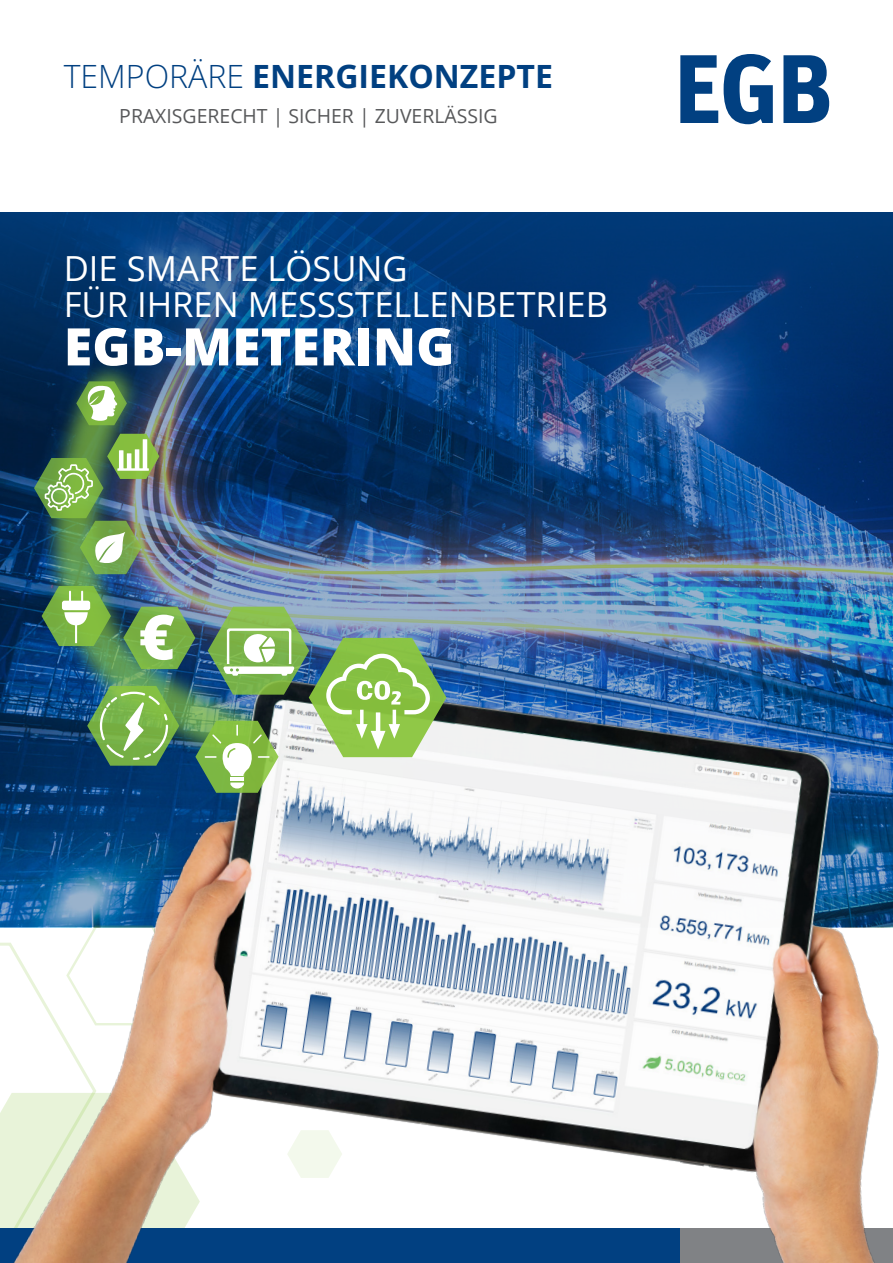
<style>
.page{position:relative;width:893px;height:1263px;background:#fff}
.page>*{position:absolute;margin:0;border:0;box-sizing:border-box;transform-origin:0 0}
.t1{font:800 61.8px "Open Sans";color:#fff}
.t2{font:800 51.9px "Open Sans";color:#fff}
.t3{font:34.5px/36px "Open Sans";color:#fff}
.t4{font:700 32.1px "Open Sans";color:#014081}
.t5{font:19.35px "Open Sans";color:#57585a}
.s1{font-weight:300}
</style>
<div class="page">
<img style="left:0;top:425px;width:893px;height:499px">
<svg style="left:0;top:213px;width:893px;height:212px;background:#093e7a"></svg>
<svg style="left:0;top:924px;width:8px;height:305px"></svg>
<svg style="left:680px;top:55px;width:38px;height:68px"></svg>
<svg style="left:724px;top:54px;width:49px;height:70px"></svg>
<svg style="left:783px;top:55px;width:46px;height:68px"></svg>
<svg style="left:41px;top:360px;width:381px;height:256px;background:#133f70"></svg>
<img style="left:47px;top:394px;width:340px;height:192px">
<img style="left:8px;top:616px;width:885px;height:647px">
<svg style="left:76px;top:381px;width:51px;height:44px"></svg>
<img style="left:34px;top:434px;width:125px;height:140px">
<img style="left:42px;top:586px;width:404px;height:207px">
<p class="t4" style="left:64px;top:55px;width:491px"><span class="s1">TEMPORÄRE</span> ENERGIEKONZEPTE</p>
<p class="t5" style="left:119px;top:103px;width:380px">PRAXISGERECHT | SICHER | ZUVERLÄSSIG</p>
<p class="t3" style="left:64px;top:250px;width:546px">DIE SMARTE LÖSUNG<br>FÜR IHREN MESSSTELLENBETRIEB</p>
<h2 class="t2" style="left:64px;top:307px;width:392px">EGB-METERING</h2>
<h1 class="t1" style="left:139px;top:590px;width:38px">€</h1>
</div>
